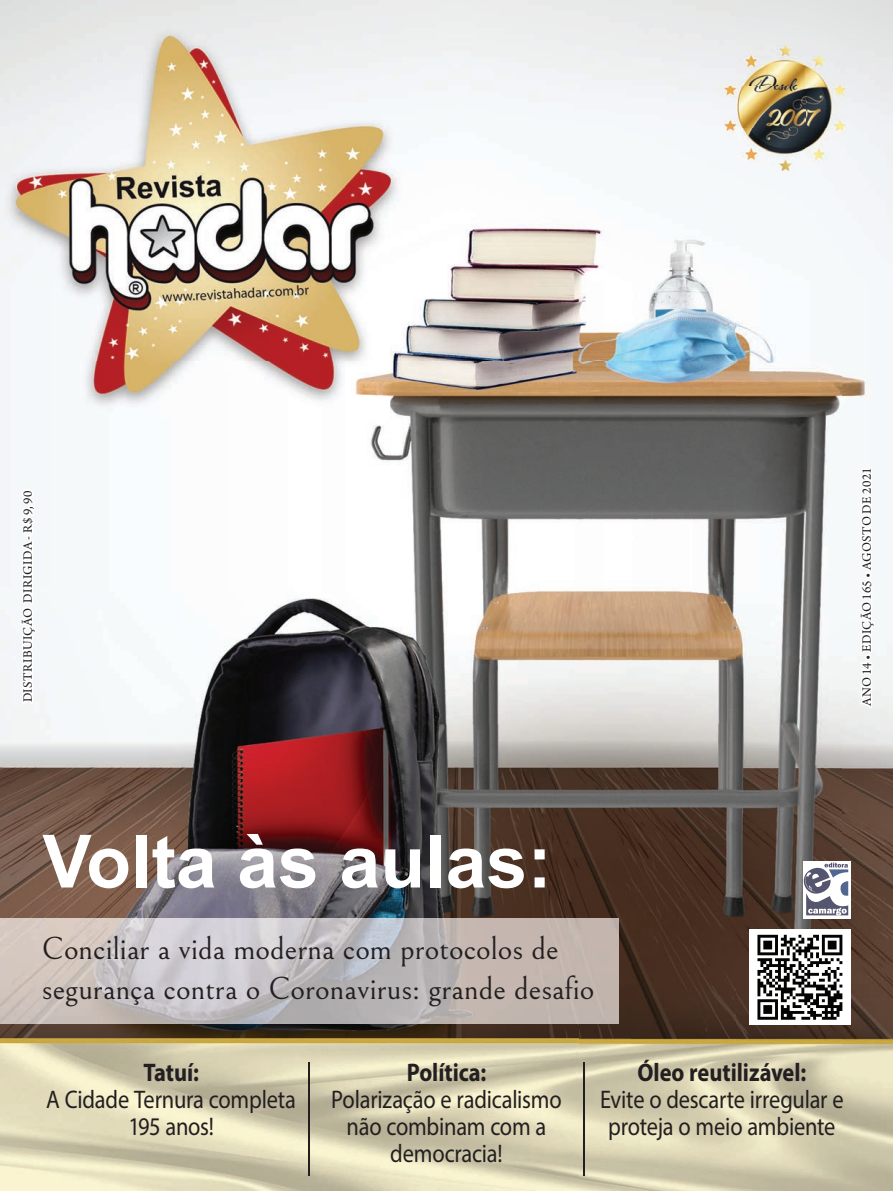
<style>
.page{position:relative;width:893px;height:1191px;background:#fff}
.page>*{position:absolute;margin:0;border:0;box-sizing:border-box;transform-origin:0 0}
.t1{font:700 73.5px "Arial";color:#fff}
.t2{font:31.5px/40.5px "Bellefair";color:#231f20}
.t3{font:25.5px/27px "Myriad Pro";letter-spacing:-.01em;color:#231f20;text-align:center;scale:.88 1}
.t4{font:700 25.5px "Myriad Pro";color:#231f20;scale:.88 1}
.t5{font:13.5px "Arno Pro";letter-spacing:.015em;color:#231f20}
</style>
<div class="page">
<img style="left:0;top:0;width:735px;height:724px">
<img style="left:841px;top:51px;width:52px;height:1140px">
<img style="left:735px;top:171px;width:106px;height:1020px">
<img style="left:0;top:724px;width:630px;height:208px">
<img style="left:630px;top:724px;width:106px;height:467px">
<img style="left:578px;top:932px;width:53px;height:259px">
<img style="left:0;top:1023px;width:578px;height:168px">
<div style="left:749px;top:929px;width:101px;height:96px;background:#fff"></div>
<svg style="left:757px;top:934px;width:86px;height:86px"></svg>
<svg style="left:757px;top:934px;width:85px;height:85px"></svg>
<svg style="left:803px;top:861px;width:47px;height:57px"></svg>
<svg style="left:803px;top:862px;width:45px;height:53px"></svg>
<svg style="left:855px;top:465px;width:22px;height:248px"></svg>
<img style="left:725px;top:45px;width:120px;height:126px">
<svg style="left:16px;top:487px;width:22px;height:234px"></svg>
<hr style="left:583px;top:1062px;width:2px;height:114px;background:#231f20">
<hr style="left:308px;top:1062px;width:2px;height:114px;background:#231f20">
<img style="left:0;top:918px;width:618px;height:105px">
<p class="t5" style="left:20px;top:702px;width:213px;rotate:-90deg">DISTRIBUIÇÃO DIRIGIDA - R$ 9, 90</p>
<p class="t5" style="left:859px;top:706px;width:240px;rotate:-90deg">ANO 14 • EDIÇÃO 165 • AGOSTO DE 2021</p>
<h1 class="t1" style="left:43px;top:812px;width:511px">Volta às aulas:</h1>
<p class="t2" style="left:42px;top:929px;width:554px">Conciliar a vida moderna com protocolos de segurança contra o Coronavirus: grande desafio</p>
<p class="t4" style="left:143px;top:1056px;width:64px">Tatuí:</p>
<p class="t3" style="left:46px;top:1085px;width:285px">A Cidade Ternura completa<br>195 anos!</p>
<p class="t4" style="left:407px;top:1056px;width:92px">Política:</p>
<p class="t3" style="left:331px;top:1085px;width:263px">Polarização e radicalismo não combinam com a democracia!</p>
<p class="t4" style="left:637px;top:1056px;width:193px">Óleo reutilizável:</p>
<p class="t3" style="left:600px;top:1085px;width:278px">Evite o descarte irregular e proteja o meio ambiente</p>
</div>
